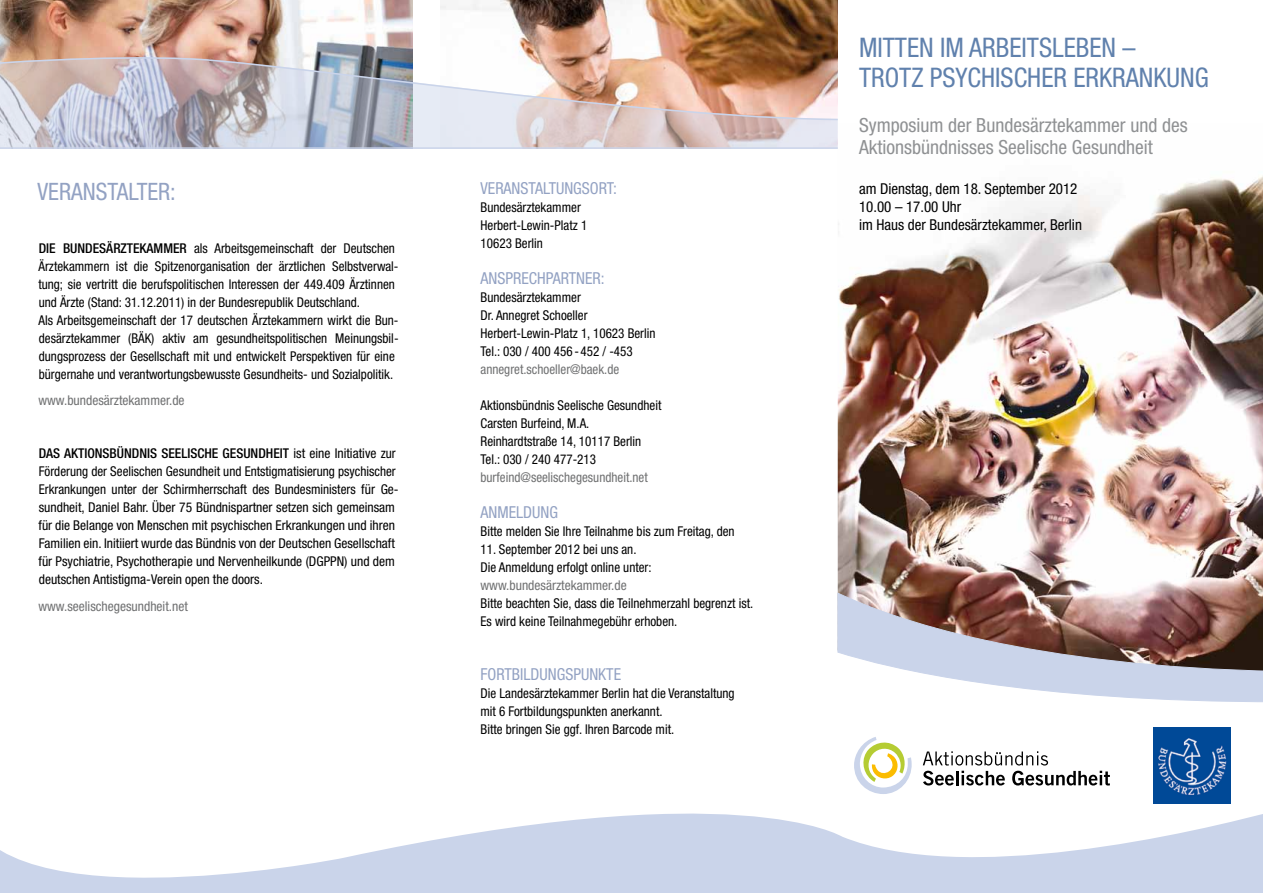
<style>
.page{position:relative;width:1263px;height:893px;background:#fff}
.page>*{position:absolute;margin:0;border:0;box-sizing:border-box;transform-origin:0 0}
.t1{font:condensed 27px/30px "Helvetica Neue";color:#6081ad}
.t2{font:condensed 24px "Helvetica Neue";color:#93a2c3}
.t3{font:condensed 19.5px/22.5px "Helvetica Neue";color:#8f9193}
.t4{font:condensed 16.5px "Helvetica Neue";color:#93a2c3}
.t5{font:condensed 15px/18px "Helvetica Neue";color:#000}
.t6{font:condensed 13.5px/18px "Helvetica Neue";color:#000}
.t7{font:condensed 13.5px "Helvetica Neue";color:#707172}
.s1{font-weight:500}
</style>
<div class="page">
<img style="left:838px;top:176px;width:425px;height:416px">
<img style="left:440px;top:0;width:398px;height:53px">
<img style="left:0;top:0;width:412px;height:53px">
<img style="left:837px;top:592px;width:426px;height:110px">
<svg style="left:0;top:773px;width:1263px;height:120px"></svg>
<img style="left:0;top:53px;width:838px;height:96px">
<svg style="left:923px;top:751px;width:125px;height:14px"></svg>
<svg style="left:923px;top:771px;width:82px;height:14px"></svg>
<svg style="left:1012px;top:771px;width:98px;height:14px"></svg>
<svg style="left:854px;top:737px;width:58px;height:57px"></svg>
<img style="left:1153px;top:727px;width:77px;height:77px">
<h2 class="t2" style="left:38px;top:177px;width:140px">Veranstalter:</h2>
<p class="t6" style="left:38px;top:239px;width:362px"><span class="s1">DIE BUNDESÄRZTEKAMMER</span> als Arbeitsgemeinschaft der Deutschen Ärztekammern ist die Spitzenorganisation der ärztlichen Selbstverwal&shy;tung; sie vertritt die berufspolitischen Interessen der 449.409 Ärztinnen und Ärzte (Stand: 31.12.2011) in der Bundesrepublik Deutschland.<br>Als Arbeitsgemeinschaft der 17 deutschen Ärztekammern wirkt die Bun&shy;desärztekammer (BÄK) aktiv am gesundheitspolitischen Meinungsbil&shy;dungsprozess der Gesellschaft mit und entwickelt Perspektiven für eine bürgernahe und verantwortungsbewusste Gesundheits- und Sozialpolitik.</p>
<p class="t7" style="left:38px;top:393px;width:148px">www.bundesärztekammer.de</p>
<p class="t6" style="left:39px;top:444px;width:362px"><span class="s1">DAS AKTIONSBÜNDNIS SEELISCHE GESUNDHEIT</span> ist eine Initiative zur Förderung der Seelischen Gesundheit und Entstigmatisierung psychischer Erkrankungen unter der Schirmherrschaft des Bundesministers für Ge&shy;sundheit, Daniel Bahr. Über 75 Bündnispartner setzen sich gemeinsam für die Belange von Menschen mit psychischen Erkrankungen und ihren Familien ein. Initiiert wurde das Bündnis von der Deutschen Gesellschaft für Psychiatrie, Psychotherapie und Nervenheilkunde (DGPPN</p>
<p class="t6" style="left:344px;top:552px;width:52px">) und dem</p>
<p class="t6" style="left:39px;top:570px;width:226px">deutschen Antistigma-Verein open the doors.</p>
<p class="t7" style="left:38px;top:598px;width:151px">www.seelischegesundheit.net</p>
<p class="t4" style="left:480px;top:179px;width:138px">Veranstaltungsort:</p>
<p class="t6" style="left:480px;top:198px;width:108px">Bundesärztekammer<br>Herbert-Lewin-Platz 1<br>10623 Berlin</p>
<p class="t4" style="left:480px;top:269px;width:126px">Ansprechpartner:</p>
<p class="t6" style="left:480px;top:288px;width:177px">Bundesärztekammer<br>Dr. Annegret Schoeller<br>Herbert-Lewin-Platz 1, 10623 Berlin<br>Tel.: 030 / 400 456 - 452 / -453</p>
<p class="t7" style="left:480px;top:362px;width:140px">annegret.schoeller@baek.de</p>
<p class="t6" style="left:480px;top:396px;width:182px">Aktionsbündnis Seelische Gesundheit<br>Carsten Burfeind, M.A.<br>Reinhardtstraße 14, 10117 Berlin<br>Tel.: 030 / 240 477-213</p>
<p class="t7" style="left:480px;top:470px;width:169px">burfeind@seelischegesundheit.net</p>
<p class="t4" style="left:480px;top:503px;width:79px">Anmeldung</p>
<p class="t6" style="left:480px;top:522px;width:256px">Bitte melden Sie Ihre Teilnahme bis zum Freitag, den</p>
<p class="t6" style="left:480px;top:540px;width:173px">11. September 2012 bei uns an.<br>Die Anmeldung erfolgt online unter:</p>
<p class="t7" style="left:480px;top:578px;width:148px">www.bundesärztekammer.de</p>
<p class="t6" style="left:480px;top:594px;width:274px">Bitte beachten Sie, dass die Teilnehmerzahl begrenzt ist.<br>Es wird keine Teilnahmegebühr erhoben.</p>
<p class="t4" style="left:480px;top:665px;width:142px">Fortbildungspunkte</p>
<p class="t6" style="left:480px;top:684px;width:256px">Die Landesärztekammer Berlin hat die Veranstaltung mit 6 Fortbildungspunkten anerkannt.<br>Bitte bringen Sie ggf. Ihren Barcode mit.</p>
<h1 class="t1" style="left:859px;top:33px;width:351px">Mitten im Arbeitsleben –<br>trotz psychischer Erkrankung</h1>
<h3 class="t3" style="left:859px;top:113px;width:330px">Symposium der Bundesärztekammer und des<br>Aktionsbündnisses Seelische Gesundheit</h3>
<p class="t5" style="left:859px;top:179px;width:224px">am Dienstag, dem 18. September 2012<br>10.00 – 17.00 Uhr<br>im Haus der Bundesärztekammer, Berlin</p>
</div>
